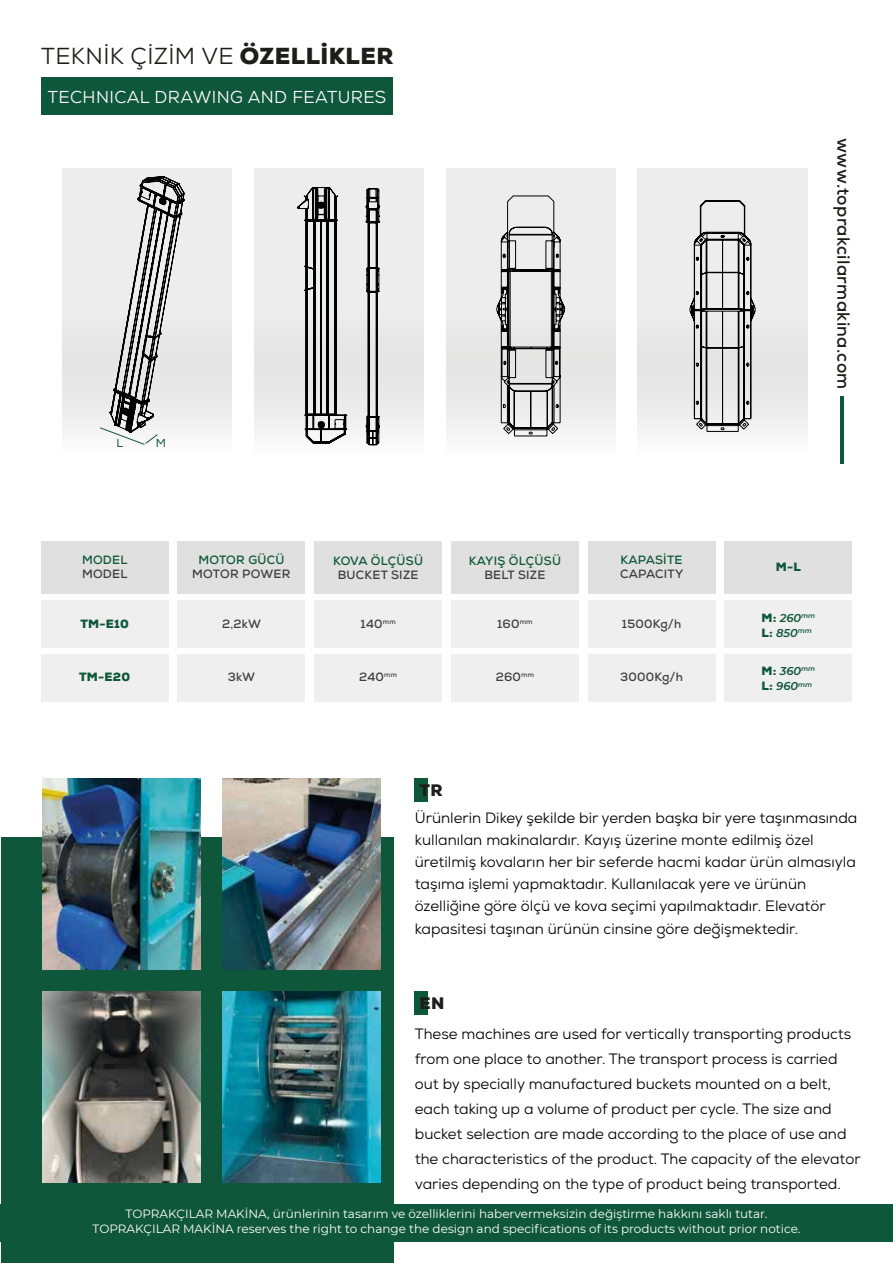
<style>
.page{position:relative;width:893px;height:1263px;background:#fff}
.page>*{position:absolute;margin:0;border:0;box-sizing:border-box;transform-origin:0 0}
.t1{font:23.1px "Nexa";letter-spacing:.02em;color:#1d1d1b}
.t2{font:700 17.55px "Nexa";letter-spacing:.02em;color:#1d1d1b}
.t3{font:17.25px "Nexa";letter-spacing:.02em;color:#fff}
.t4{font:900 16.65px "Nexa";color:#1d1d1b}
.t5{font:15px/24.9px "Nexa";color:#000101}
.t6{font:12px/14.4px "Montserrat";color:#fff;text-align:center}
.t7{font:700 12px "Nexa";letter-spacing:.02em;color:#3f3f3f}
.t8{font:700 12px "Nexa";letter-spacing:.02em;color:#0f573a}
.t9{font:900 12px "Nexa";letter-spacing:.02em;color:#0f573a}
.t10{font:11.55px "Nexa";color:#0f573a}
.t11{font:italic 600 11.4px/15.1px "Montserrat";color:#0f573a}
.s1{font-weight:900}
.s2{font-family:"Nexa";font-weight:900;font-style:normal;font-size:12px}
</style>
<div class="page">
<div style="left:1px;top:838px;width:392px;height:425px;background:#0f573a"></div>
<div style="left:415px;top:778px;width:13px;height:24px;background:#0f573a"></div>
<div style="left:415px;top:991px;width:13px;height:24px;background:#0f573a"></div>
<div style="left:41px;top:541px;width:127px;height:53px;background:#e0e0e0"></div>
<div style="left:178px;top:541px;width:127px;height:53px;background:#e0e0e0"></div>
<div style="left:315px;top:541px;width:127px;height:53px;background:#e0e0e0"></div>
<div style="left:451px;top:541px;width:127px;height:53px;background:#e0e0e0"></div>
<div style="left:588px;top:541px;width:127px;height:53px;background:#e0e0e0"></div>
<div style="left:725px;top:541px;width:127px;height:53px;background:#e0e0e0"></div>
<div style="left:41px;top:601px;width:127px;height:47px;background:#efeff0"></div>
<div style="left:178px;top:601px;width:127px;height:47px;background:#efeff0"></div>
<div style="left:315px;top:601px;width:127px;height:47px;background:#efeff0"></div>
<div style="left:451px;top:601px;width:127px;height:47px;background:#efeff0"></div>
<div style="left:588px;top:601px;width:127px;height:47px;background:#efeff0"></div>
<div style="left:725px;top:601px;width:127px;height:47px;background:#efeff0"></div>
<div style="left:41px;top:654px;width:127px;height:47px;background:#efeff0"></div>
<div style="left:178px;top:654px;width:127px;height:47px;background:#efeff0"></div>
<div style="left:315px;top:654px;width:127px;height:47px;background:#efeff0"></div>
<div style="left:451px;top:654px;width:127px;height:47px;background:#efeff0"></div>
<div style="left:588px;top:654px;width:127px;height:47px;background:#efeff0"></div>
<div style="left:725px;top:654px;width:127px;height:47px;background:#efeff0"></div>
<div style="left:0;top:1204px;width:893px;height:38px;background:#0f573a"></div>
<div style="left:41px;top:77px;width:352px;height:38px;background:#0f573a"></div>
<div style="left:62px;top:168px;width:170px;height:264px;background:#ededed"></div>
<div style="left:254px;top:168px;width:169px;height:278px;background:#ededed"></div>
<div style="left:446px;top:168px;width:169px;height:269px;background:#ededed"></div>
<div style="left:638px;top:168px;width:169px;height:265px;background:#ededed"></div>
<svg style="left:297px;top:187px;width:50px;height:257px;background:#a4a4a4"></svg>
<svg style="left:365px;top:188px;width:15px;height:257px;background:#898989"></svg>
<svg style="left:689px;top:200px;width:67px;height:232px;background:#b9b9b9"></svg>
<svg style="left:496px;top:195px;width:69px;height:241px;background:#bcbcbc"></svg>
<svg style="left:99px;top:176px;width:86px;height:269px;background:#bfc0c0"></svg>
<hr style="left:840px;top:396px;width:4px;height:68px;background:#0f573a">
<img style="left:222px;top:991px;width:158px;height:192px">
<img style="left:43px;top:991px;width:158px;height:192px">
<img style="left:222px;top:778px;width:158px;height:192px">
<img style="left:43px;top:778px;width:158px;height:192px">
<h1 class="t1" style="left:41px;top:41px;width:354px">TEKNİK ÇİZİM VE <span class="s1">ÖZELLİKLER</span></h1>
<p class="t3" style="left:48px;top:87px;width:340px">TECHNICAL DRAWING AND FEATURES</p>
<p class="t2" style="left:855px;top:138px;width:253px;rotate:90deg">www.toprakcilarmakina.com</p>
<p class="t10" style="left:117px;top:436px;width:8px">L</p>
<p class="t10" style="left:156px;top:436px;width:12px">M</p>
<p class="t8" style="left:82px;top:552px;width:47px">MODEL</p>
<p class="t7" style="left:82px;top:566px;width:47px">MODEL</p>
<p class="t8" style="left:198px;top:552px;width:88px">MOTOR GÜCÜ</p>
<p class="t7" style="left:192px;top:566px;width:100px">MOTOR POWER</p>
<p class="t8" style="left:333px;top:553px;width:91px">KOVA ÖLÇÜSÜ</p>
<p class="t7" style="left:338px;top:567px;width:82px">BUCKET SIZE</p>
<p class="t8" style="left:469px;top:553px;width:94px">KAYIŞ ÖLÇÜSÜ</p>
<p class="t7" style="left:484px;top:567px;width:62px">BELT SIZE</p>
<p class="t8" style="left:620px;top:552px;width:64px">KAPASİTE</p>
<p class="t7" style="left:620px;top:566px;width:65px">CAPACITY</p>
<p class="t9" style="left:776px;top:559px;width:27px">M-L</p>
<p class="t9" style="left:80px;top:616px;width:50px">TM-E10</p>
<p class="t9" style="left:79px;top:669px;width:53px">TM-E20</p>
<p class="t7" style="left:222px;top:616px;width:40px">2,2kW</p>
<p class="t7" style="left:228px;top:669px;width:29px">3kW</p>
<p class="t7" style="left:361px;top:616px;width:37px">140<sup>mm</sup></p>
<p class="t7" style="left:359px;top:669px;width:39px">240<sup>mm</sup></p>
<p class="t7" style="left:497px;top:616px;width:37px">160<sup>mm</sup></p>
<p class="t7" style="left:496px;top:669px;width:40px">260<sup>mm</sup></p>
<p class="t7" style="left:622px;top:616px;width:61px">1500Kg/h</p>
<p class="t7" style="left:620px;top:669px;width:64px">3000Kg/h</p>
<p class="t11" style="left:761px;top:610px;width:55px"><span class="s2">M:</span> 260<sup>mm<br></sup><span class="s2">L:</span> 850<sup>mm</sup></p>
<p class="t11" style="left:761px;top:663px;width:55px"><span class="s2">M:</span> 360<sup>mm<br></sup><span class="s2">L:</span> 960<sup>mm</sup></p>
<p class="t4" style="left:419px;top:779px;width:25px">TR</p>
<p class="t5" style="left:415px;top:807px;width:444px;line-height:22px">Ürünlerin Dikey şekilde bir yerden başka bir yere taşınmasında kullanılan makinalardır. Kayış üzerine monte edilmiş özel üretilmiş kovaların her bir seferde hacmi kadar ürün almasıyla taşıma işlemi yapmaktadır. Kullanılacak yere ve ürünün özelliğine göre ölçü ve kova seçimi yapılmaktadır. Elevatör kapasitesi taşınan ürünün cinsine göre değişmektedir.</p>
<p class="t4" style="left:419px;top:992px;width:26px">EN</p>
<p class="t5" style="left:415px;top:1021px;width:447px">These machines are used for vertically transporting products from one place to another. The transport process is carried out by specially manufactured buckets mounted on a belt, each taking up a volume of product per cycle. The size and bucket selection are made according to the place of use and the characteristics of the product. The capacity of the elevator varies depending on the type of product being transported.</p>
<p class="t6" style="left:93px;top:1206px;width:709px">TOPRAKÇILAR MAKİNA, ürünlerinin tasarım ve özelliklerini habervermeksizin değiştirme hakkını saklı tutar.<br>TOPRAKÇILAR MAKİNA reserves the right to change the design and specifications of its products without prior notice.</p>
</div>
